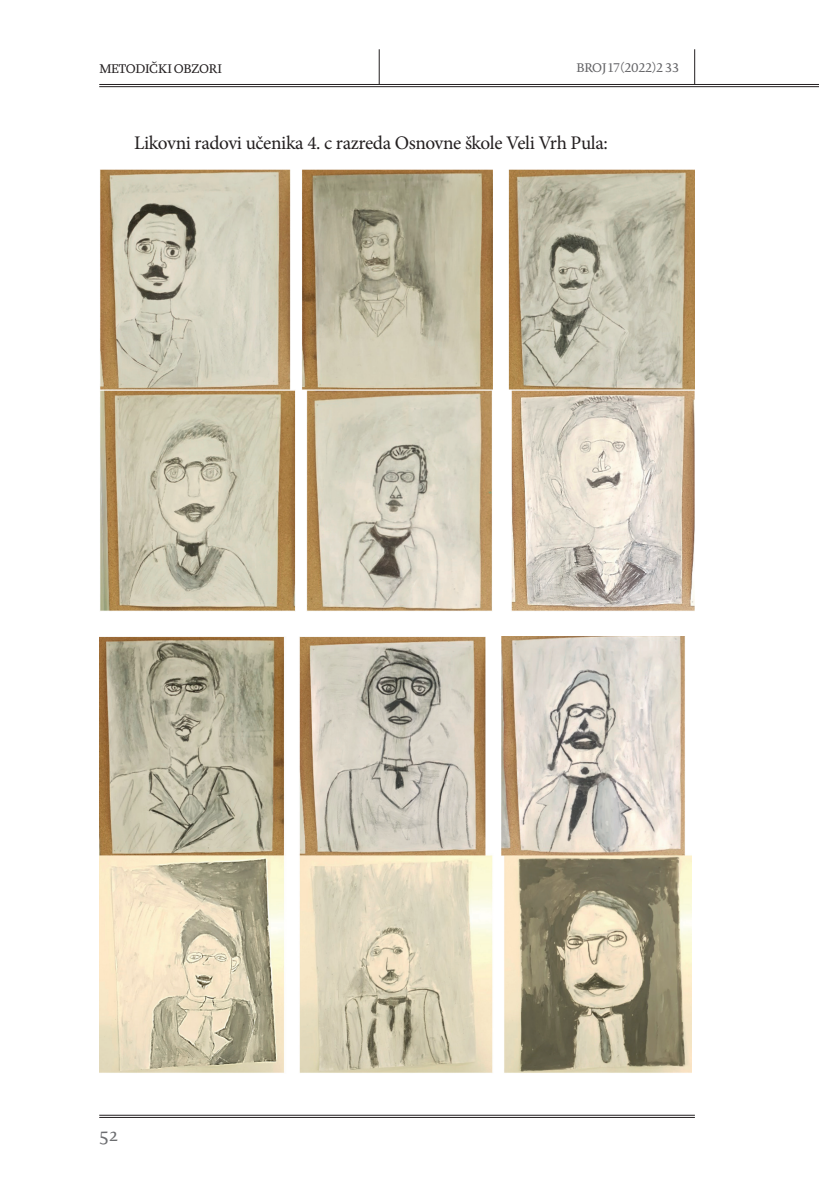
<style>
.page{position:relative;width:819px;height:1191px;background:#fff}
.page>*{position:absolute;margin:0;border:0;box-sizing:border-box;transform-origin:0 0}
.t1{font:19.25px "Minion Pro";letter-spacing:-.02em;color:#231f20}
.t2{font:300 17.5px "Brioni Std";color:#6c6d70}
.t3{font:300 13.12px "Brioni Std";letter-spacing:-.03em;color:#231f20}
.t4{font:300 13.12px "Brioni Std";letter-spacing:-.02em;color:#636366}
</style>
<div class="page">
<hr style="left:99px;top:84px;width:720px;height:1px;background:#231f20">
<hr style="left:99px;top:86px;width:720px;height:1px;background:#231f20">
<hr style="left:99px;top:1115px;width:595px;height:1px;background:#231f20">
<hr style="left:99px;top:1117px;width:595px;height:1px;background:#231f20">
<hr style="left:379px;top:49px;width:1px;height:35px;background:#231f20">
<hr style="left:694px;top:49px;width:1px;height:35px;background:#231f20">
<img style="left:100px;top:169px;width:594px;height:442px">
<img style="left:99px;top:636px;width:592px;height:437px">
<p class="t3" style="left:99px;top:60px;width:124px">METODIČKI OBZORI</p>
<p class="t4" style="left:576px;top:59px;width:104px">BROJ 17(2022)2 33</p>
<p class="t1" style="left:134px;top:129px;width:475px">Likovni radovi učenika 4. c razreda Osnovne škole Veli Vrh Pula:</p>
<p class="t2" style="left:99px;top:1123px;width:20px">52</p>
</div>
